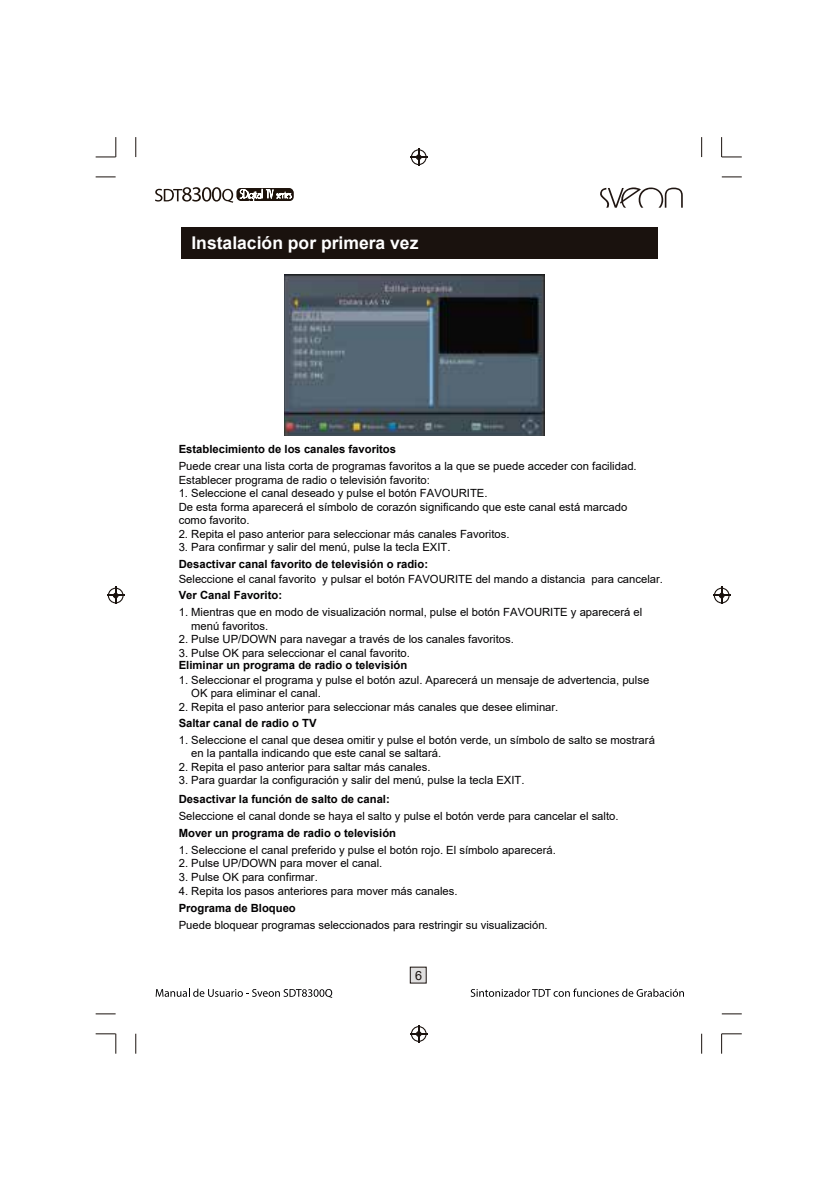
<style>
.page{position:relative;width:840px;height:1190px;background:#fff}
.page>*{position:absolute;margin:0;border:0;box-sizing:border-box;transform-origin:0 0}
.t1{font:700 17.6px "Arial";color:#fff}
.t2{font:12.6px "Arial";color:#1a120e}
.t3{font:11.2px/13.6px "Arial";color:#020102}
.t4{font:700 11.2px "Arial";color:#020102}
</style>
<div class="page">
<svg style="left:236px;top:188px;width:57px;height:12px"></svg>
<svg style="left:240px;top:189px;width:52px;height:12px"></svg>
<svg style="left:155px;top:187px;width:78px;height:16px"></svg>
<svg style="left:600px;top:187px;width:83px;height:21px"></svg>
<svg style="left:156px;top:989px;width:176px;height:9px"></svg>
<svg style="left:471px;top:989px;width:213px;height:8px"></svg>
<svg style="left:701px;top:1034px;width:1px;height:20px"></svg>
<svg style="left:722px;top:1014px;width:20px;height:1px"></svg>
<svg style="left:721px;top:1033px;width:21px;height:21px"></svg>
<svg style="left:701px;top:137px;width:1px;height:20px"></svg>
<svg style="left:722px;top:177px;width:20px;height:1px"></svg>
<svg style="left:721px;top:137px;width:21px;height:21px"></svg>
<svg style="left:135px;top:1034px;width:1px;height:20px"></svg>
<svg style="left:96px;top:1014px;width:20px;height:1px"></svg>
<svg style="left:96px;top:1033px;width:20px;height:21px"></svg>
<svg style="left:135px;top:137px;width:1px;height:20px"></svg>
<svg style="left:96px;top:177px;width:20px;height:1px"></svg>
<svg style="left:96px;top:137px;width:20px;height:21px"></svg>
<svg style="left:410px;top:148px;width:18px;height:18px"></svg>
<svg style="left:410px;top:1025px;width:18px;height:18px"></svg>
<svg style="left:107px;top:586px;width:18px;height:18px"></svg>
<svg style="left:713px;top:586px;width:18px;height:18px"></svg>
<div style="left:181px;top:227px;width:477px;height:31px;background:#1a120e"></div>
<div style="left:410px;top:967px;width:16px;height:16px;background:#e0dfdf"></div>
<div style="left:410px;top:967px;width:16px;height:16px;border:1px solid #1a120e"></div>
<img style="left:284px;top:274px;width:260px;height:161px">
<h1 class="t1" style="left:191px;top:230px;width:229px">Instalación por primera vez</h1>
<p class="t4" style="left:179px;top:441px;width:219px">Establecimiento de los canales favoritos</p>
<p class="t3" style="left:179px;top:459px;width:460px">Puede crear una lista corta de programas favoritos a la que se puede acceder con facilidad.<br>Establecer programa de radio o televisión favorito:</p>
<p class="t3" style="left:179px;top:486px;width:450px">1. Seleccione el canal deseado y pulse el botón FAVOURITE.<br>De esta forma aparecerá el símbolo de corazón significando que este canal está marcado como favorito.</p>
<p class="t3" style="left:179px;top:527px;width:332px">2. Repita el paso anterior para seleccionar más canales Favoritos.</p>
<p class="t3" style="left:179px;top:540px;width:273px">3. Para confirmar y salir del menú, pulse la tecla EXIT.</p>
<p class="t4" style="left:179px;top:556px;width:251px">Desactivar canal favorito de televisión o radio:</p>
<p class="t3" style="left:179px;top:572px;width:486px">Seleccione el canal favorito y pulsar el botón FAVOURITE del mando a distancia para cancelar.</p>
<p class="t4" style="left:179px;top:588px;width:105px">Ver Canal Favorito:</p>
<p class="t3" style="left:191px;top:606px;width:453px;text-indent:-13px">1. Mientras que en modo de visualización normal, pulse el botón FAVOURITE y aparecerá el menú favoritos.</p>
<p class="t3" style="left:179px;top:633px;width:337px">2. Pulse UP/DOWN para navegar a través de los canales favoritos.</p>
<p class="t3" style="left:179px;top:646px;width:233px">3. Pulse OK para seleccionar el canal favorito.</p>
<p class="t4" style="left:179px;top:657px;width:230px">Eliminar un programa de radio o televisión</p>
<p class="t3" style="left:191px;top:673px;width:460px;text-indent:-13px">1. Seleccionar el programa y pulse el botón azul. Aparecerá un mensaje de advertencia, pulse<br>OK para eliminar el canal.</p>
<p class="t3" style="left:179px;top:700px;width:381px">2. Repita el paso anterior para seleccionar más canales que desee eliminar.</p>
<p class="t4" style="left:179px;top:715px;width:139px">Saltar canal de radio o TV</p>
<p class="t3" style="left:191px;top:733px;width:465px;text-indent:-13px">1. Seleccione el canal que desea omitir y pulse el botón verde, un símbolo de salto se mostrará en la pantalla indicando que este canal se saltará.</p>
<p class="t3" style="left:179px;top:760px;width:253px">2. Repita el paso anterior para saltar más canales.</p>
<p class="t3" style="left:179px;top:773px;width:347px">3. Para guardar la configuración y salir del menú, pulse la tecla EXIT.</p>
<p class="t4" style="left:179px;top:791px;width:213px">Desactivar la función de salto de canal:</p>
<p class="t3" style="left:179px;top:809px;width:441px">Seleccione el canal donde se haya el salto y pulse el botón verde para cancelar el salto.</p>
<p class="t4" style="left:179px;top:825px;width:219px">Mover un programa de radio o televisión</p>
<p class="t3" style="left:179px;top:843px;width:379px">1. Seleccione el canal preferido y pulse el botón rojo. El símbolo aparecerá.</p>
<p class="t3" style="left:179px;top:857px;width:205px">2. Pulse UP/DOWN para mover el canal.</p>
<p class="t3" style="left:179px;top:870px;width:141px">3. Pulse OK para confirmar.</p>
<p class="t3" style="left:179px;top:884px;width:280px">4. Repita los pasos anteriores para mover más canales.</p>
<p class="t4" style="left:179px;top:900px;width:119px">Programa de Bloqueo</p>
<p class="t3" style="left:179px;top:918px;width:371px">Puede bloquear programas seleccionados para restringir su visualización.</p>
<p class="t2" style="left:415px;top:967px;width:9px">6</p>
</div>
